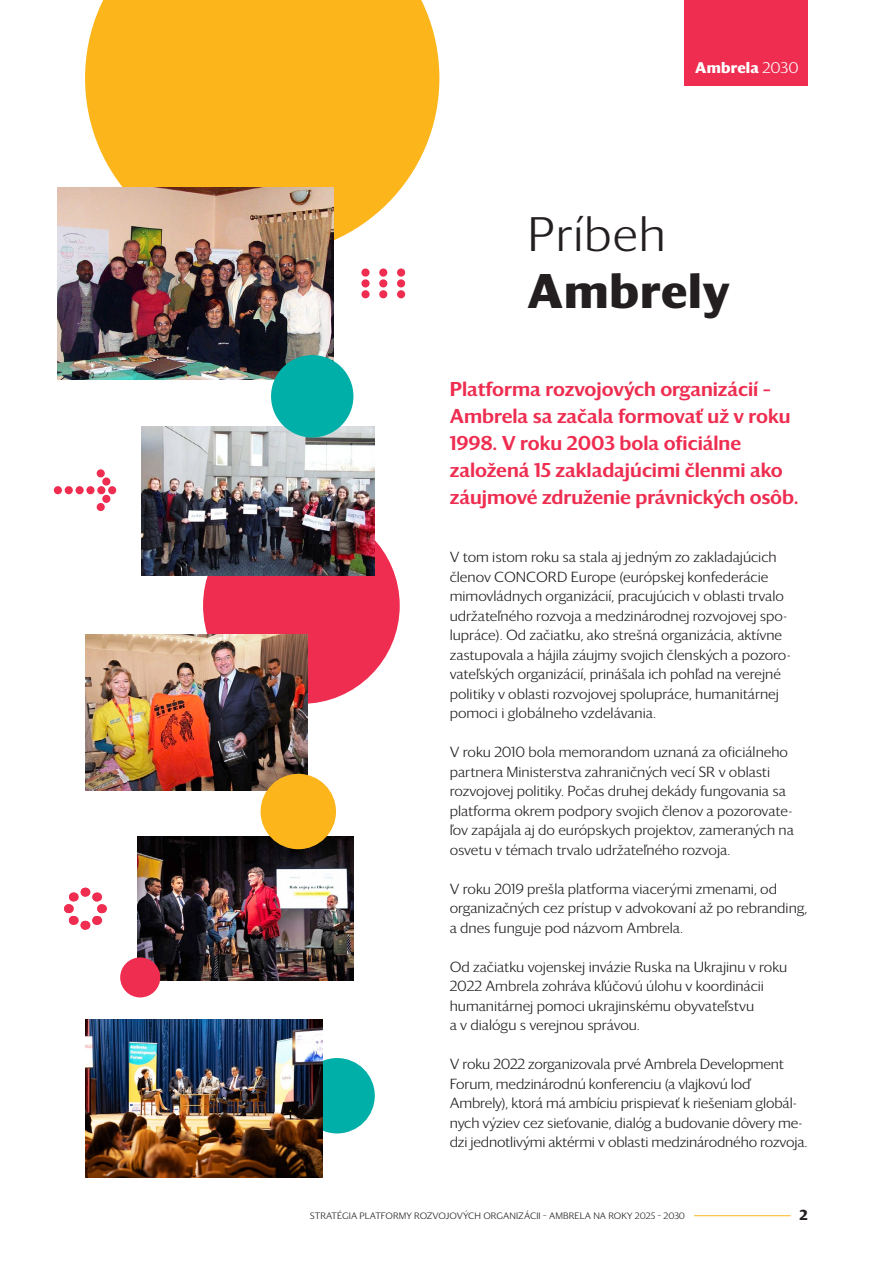
<style>
.page{position:relative;width:893px;height:1263px;background:#fff}
.page>*{position:absolute;margin:0;border:0;box-sizing:border-box;transform-origin:0 0}
.t1{font:700 47.1px/56.6px "Darby Sans";letter-spacing:.02em;color:#231f20}
.Text{font:500 19.5px/27px "Darby Sans";color:#ee2d50}
.t2{font:700 15px "Darby Sans";letter-spacing:.015em;color:#fff}
.Text-2{font:300 14.25px/19.5px "Darby Sans";color:#231f20}
.Text-3{font:700 14.25px "Darby Sans";color:#231f20}
.Text-4{font:300 9px "Darby Sans";letter-spacing:.01em;color:#231f20}
.s1{font-weight:300}
</style>
<div class="page">
<div style="left:299px;top:1058px;width:76px;height:75px;background:#00afa8;border-radius:50%"></div>
<div style="left:203px;top:507px;width:197px;height:197px;background:#ee2d50;border-radius:50%"></div>
<img style="left:138px;top:837px;width:215px;height:144px">
<img style="left:85px;top:1020px;width:237px;height:158px">
<div style="left:685px;top:0;width:123px;height:85px;background:#ee2d50"></div>
<img style="left:85px;top:635px;width:223px;height:155px">
<img style="left:141px;top:427px;width:234px;height:148px">
<svg style="left:85px;top:0;width:354px;height:255px;background:#fcbe36"></svg>
<img style="left:58px;top:187px;width:275px;height:193px">
<div style="left:271px;top:355px;width:82px;height:82px;background:#00afa8;border-radius:50%"></div>
<div style="left:261px;top:774px;width:75px;height:75px;background:#fcb61c;border-radius:50%"></div>
<div style="left:120px;top:957px;width:40px;height:40px;background:#ee2d50;border-radius:50%"></div>
<hr style="left:694px;top:1215px;width:97px;height:1px;background:#fcb61c">
<svg style="left:64px;top:887px;width:43px;height:43px"></svg>
<div style="left:361px;top:279px;width:9px;height:8px;background:#ee2d50;border-radius:50%"></div>
<div style="left:379px;top:279px;width:8px;height:8px;background:#ee2d50;border-radius:50%"></div>
<div style="left:397px;top:279px;width:8px;height:8px;background:#ee2d50;border-radius:50%"></div>
<svg style="left:361px;top:268px;width:9px;height:9px"></svg>
<div style="left:379px;top:268px;width:8px;height:9px;background:#ee2d50;border-radius:50%"></div>
<div style="left:397px;top:268px;width:8px;height:9px;background:#ee2d50;border-radius:50%"></div>
<div style="left:361px;top:290px;width:9px;height:8px;background:#ee2d50;border-radius:50%"></div>
<div style="left:379px;top:290px;width:8px;height:8px;background:#ee2d50;border-radius:50%"></div>
<div style="left:397px;top:290px;width:8px;height:8px;background:#ee2d50;border-radius:50%"></div>
<div style="left:97px;top:486px;width:8px;height:8px;background:#ee2d50;border-radius:50%"></div>
<div style="left:65px;top:486px;width:8px;height:8px;background:#ee2d50;border-radius:50%"></div>
<div style="left:86px;top:486px;width:9px;height:8px;background:#ee2d50;border-radius:50%"></div>
<div style="left:54px;top:486px;width:8px;height:8px;background:#ee2d50;border-radius:50%"></div>
<div style="left:108px;top:486px;width:8px;height:8px;background:#ee2d50;border-radius:50%"></div>
<div style="left:76px;top:486px;width:8px;height:8px;background:#ee2d50;border-radius:50%"></div>
<div style="left:102px;top:477px;width:8px;height:9px;background:#ee2d50;border-radius:50%"></div>
<div style="left:102px;top:495px;width:8px;height:8px;background:#ee2d50;border-radius:50%"></div>
<div style="left:97px;top:469px;width:8px;height:8px;background:#ee2d50;border-radius:50%"></div>
<div style="left:97px;top:503px;width:8px;height:8px;background:#ee2d50;border-radius:50%"></div>
<p class="t2" style="left:695px;top:56px;width:105px">Ambrela <span class="s1">2030</span></p>
<p class="t1" style="left:528px;top:204px;width:203px"><span class="s1">Príbeh<br></span>Ambrely</p>
<p class="Text" style="left:450px;top:374px;width:350px">Platforma rozvojových organizácií – Ambrela sa začala formovať už v roku 1998. V roku 2003 bola oficiálne založená 15 zakladajúcimi členmi ako záujmové združenie právnických osôb.</p>
<p class="Text-2" style="left:450px;top:547px;width:343px">V tom istom roku sa stala aj jedným zo zakladajúcich členov CONCORD Europe (európskej konfederácie mimovládnych organizácií, pracujúcich v oblasti trvalo udržateľného rozvoja a medzinárodnej rozvojovej spo&shy;lupráce). Od začiatku, ako strešná organizácia, aktívne zastupovala a hájila záujmy svojich členských a pozoro&shy;vateľských organizácií, prinášala ich pohľad na verejné politiky v oblasti rozvojovej spolupráce, humanitárnej pomoci i globálneho vzdelávania.</p>
<p class="Text-2" style="left:450px;top:742px;width:346px">V roku 2010 bola memorandom uznaná za oficiálneho partnera Ministerstva zahraničných vecí SR v oblasti rozvojovej politiky. Počas druhej dekády fungovania sa platforma okrem podpory svojich členov a pozorovate&shy;ľov zapájala aj do európskych projektov, zameraných na osvetu v témach trvalo udržateľného rozvoja.</p>
<p class="Text-2" style="left:450px;top:878px;width:359px">V roku 2019 prešla platforma viacerými zmenami, od organizačných cez prístup v advokovaní až po rebranding, a dnes funguje pod názvom Ambrela.</p>
<p class="Text-2" style="left:450px;top:956px;width:339px">Od začiatku vojenskej invázie Ruska na Ukrajinu v roku 2022 Ambrela zohráva kľúčovú úlohu v koordinácii humanitárnej pomoci ukrajinskému obyvateľstvu<br>a v dialógu s verejnou správou.</p>
<p class="Text-2" style="left:450px;top:1054px;width:359px">V roku 2022 zorganizovala prvé Ambrela Development Forum, medzinárodnú konferenciu (a vlajkovú loď Ambrely), ktorá má ambíciu prispievať k riešeniam globál&shy;nych výziev cez sieťovanie, dialóg a budovanie dôvery me&shy;dzi jednotlivými aktérmi v oblasti medzinárodného rozvoja.</p>
<p class="Text-4" style="left:310px;top:1209px;width:377px">STRATÉGIA PLATFORMY ROZVOJOVÝCH ORGANIZÁCII – AMBRELA NA ROKY 2025 – 2030</p>
<p class="Text-3" style="left:800px;top:1204px;width:10px">2</p>
</div>
